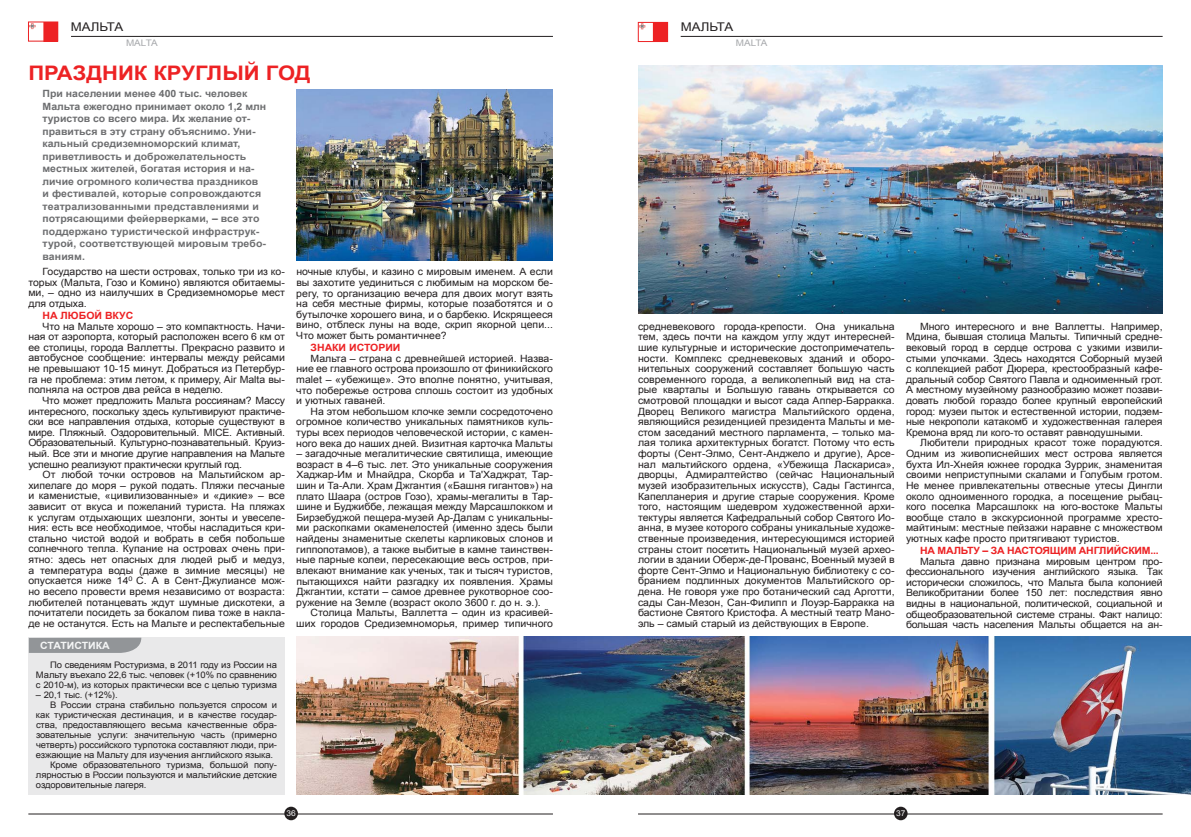
<style>
.page{position:relative;width:1191px;height:837px;background:#fff}
.page>*{position:absolute;margin:0;border:0;box-sizing:border-box;transform-origin:0 0}
.t1{font:700 20px "Arial";color:#ed2224;scale:1.1 1}
.t2{font:12px "Arial";color:#231f20;scale:1.1 1}
.t3{font:10px/10.6px "Arial";color:#231f20;text-align:justify;scale:1.05 1}
.t4{font:700 10px/12.5px "Arial";color:#6d6e70;scale:1.05 1}
.t5{font:700 10px "Arial";letter-spacing:-.02em;color:#ed2224;scale:1.05 1}
.t6{font:700 10px "Arial";color:#ed2224;scale:1.05 1}
.t7{font:700 10px "Arial";color:#f5f6f6;scale:1.05 1}
.t8{font:9px/10px "Arial";letter-spacing:-.01em;color:#231f20;text-align:justify;scale:1.05 1}
.t9{font:9px "Arial";letter-spacing:-.035em;color:#a7a9ac;scale:1.1 1}
.t10{font:8px "Arial";color:#f1f1f2;scale:1.05 1}
</style>
<div class="page">
<img style="left:640px;top:24px;width:25px;height:16px">
<div style="left:638px;top:22px;width:29px;height:20px;border:1px solid #ed2224"></div>
<img style="left:30px;top:24px;width:26px;height:15px">
<div style="left:28px;top:22px;width:30px;height:19px;border:1px solid #ed2224"></div>
<hr style="left:71px;top:36px;width:482px;height:1px;background:#231f20">
<hr style="left:28px;top:813px;width:525px;height:1px;background:#231f20">
<div style="left:284px;top:806px;width:14px;height:14px;background:#231f20;border-radius:50%"></div>
<hr style="left:638px;top:813px;width:524px;height:1px;background:#231f20">
<div style="left:894px;top:806px;width:13px;height:14px;background:#231f20;border-radius:50%"></div>
<hr style="left:680px;top:36px;width:482px;height:1px;background:#231f20">
<div style="left:28px;top:637px;width:257px;height:157px;background:#e9e9ea"></div>
<svg style="left:28px;top:637px;width:113px;height:15px;background:#999c9f"></svg>
<img style="left:638px;top:65px;width:524px;height:249px">
<img style="left:296px;top:90px;width:257px;height:170px">
<img style="left:296px;top:636px;width:895px;height:158px">
<p class="t2" style="left:71px;top:20px;width:49px">МАЛЬТА</p>
<p class="t9" style="left:126px;top:37px;width:30px">MALTA</p>
<h1 class="t1" style="left:28px;top:62px;width:258px">ПРАЗДНИК КРУГЛЫЙ ГОД</h1>
<p class="t4" style="left:43px;top:87px;width:214px">При населении менее 400 тыс. человек Мальта ежегодно принимает около 1,2 млн туристов со всего мира. Их желание от&shy;правиться в эту страну объяснимо. Уни&shy;кальный средиземноморский климат, приветливость и доброжелательность местных жителей, богатая история и на&shy;личие огромного количества праздников и фестивалей, которые сопровождаются театрализованными представлениями и потрясающими фейерверками, – все это поддержано туристической инфраструк&shy;турой, соответствующей мировым требо&shy;ваниям.</p>
<p class="t3" style="left:28px;top:266px;width:246px;text-indent:14px">Государство на шести островах, только три из ко&shy;торых (Мальта, Гозо и Комино) являются обитаемы&shy;ми, – одно из наилучших в Средиземноморье мест для отдыха.</p>
<p class="t6" style="left:43px;top:310px;width:88px">НА ЛЮБОЙ ВКУС</p>
<p class="t3" style="left:28px;top:321px;width:246px;text-indent:14px">Что на Мальте хорошо – это компактность. Начи&shy;ная от аэропорта, который расположен всего 6 км от ее столицы, города Валлетты. Прекрасно развито и автобусное сообщение: интервалы между рейсами не превышают 10-15 минут. Добраться из Петербур&shy;га не проблема: этим летом, к примеру, Air Malta вы&shy;полняла на остров два рейса в неделю.</p>
<p class="t3" style="left:28px;top:395px;width:246px;text-indent:14px">Что может предложить Мальта россиянам? Массу интересного, поскольку здесь культивируют практиче&shy;ски все направления отдыха, которые существуют в мире. Пляжный. Оздоровительный. MICE. Активный.<br>Образовательный. Культурно-познавательный. Круиз&shy;ный. Все эти и многие другие направления на Мальте успешно реализуют практически круглый год.</p>
<p class="t3" style="left:28px;top:469px;width:246px;text-indent:14px">От любой точки островов на Мальтийском ар&shy;хипелаге до моря – рукой подать. Пляжи песчаные и каменистые, «цивилизованные» и «дикие» – все зависит от вкуса и пожеланий туриста. На пляжах к услугам отдыхающих шезлонги, зонты и увеселе&shy;ния: есть все необходимое, чтобы насладиться кри&shy;стально чистой водой и вобрать в себя побольше солнечного тепла. Купание на островах очень при&shy;ятно: здесь нет опасных для людей рыб и медуз, а температура воды (даже в зимние месяцы) не опускается ниже 14<sup>0</sup> С. А в Сент-Джулиансе мож&shy;но весело провести время независимо от возраста: любителей потанцевать ждут шумные дискотеки, а почитатели посидеть за бокалом пива тоже в накла&shy;де не останутся. Есть на Мальте и респектабельные</p>
<p class="t7" style="left:40px;top:639px;width:68px">СТАТИСТИКА</p>
<p class="t8" style="left:36px;top:659px;width:231px;text-indent:14px">По сведениям Ростуризма, в 2011 году из России на Мальту въехало 22,6 тыс. человек (+10% по сравнению с 2010-м), из которых практически все с целью туризма</p>
<p class="t8" style="left:36px;top:689px;width:79px">– 20,1 тыс. (+12%).</p>
<p class="t8" style="left:50px;top:699px;width:217px">В России страна стабильно пользуется спросом и</p>
<p class="t8" style="left:36px;top:709px;width:231px">как туристическая дестинация, и в качестве государ-</p>
<p class="t8" style="left:36px;top:719px;width:231px">ства, предоставляющего весьма качественные обра-</p>
<p class="t8" style="left:36px;top:729px;width:231px">зовательные услуги: значительную часть (примерно</p>
<p class="t8" style="left:36px;top:739px;width:231px">четверть) российского турпотока составляют люди, при-</p>
<p class="t8" style="left:36px;top:749px;width:227px">езжающие на Мальту для изучения английского языка.</p>
<p class="t8" style="left:50px;top:759px;width:217px">Кроме образовательного туризма, большой попу-</p>
<p class="t8" style="left:36px;top:769px;width:231px">лярностью в России пользуются и мальтийские детские</p>
<p class="t8" style="left:36px;top:779px;width:107px">оздоровительные лагеря.</p>
<p class="t3" style="left:296px;top:266px;width:246px">ночные клубы, и казино с мировым именем. А если вы захотите уединиться с любимым на морском бе&shy;регу, то организацию вечера для двоих могут взять на себя местные фирмы, которые позаботятся и о бутылочке хорошего вина, и о барбекю. Искрящееся вино, отблеск луны на воде, скрип якорной цепи...<br>Что может быть романтичнее?</p>
<p class="t6" style="left:310px;top:342px;width:87px">ЗНАКИ ИСТОРИИ</p>
<p class="t3" style="left:296px;top:353px;width:246px;text-indent:14px">Мальта – страна с древнейшей историей. Назва&shy;ние ее главного острова произошло от финикийского malet – «убежище». Это вполне понятно, учитывая, что побережье острова сплошь состоит из удобных и уютных гаваней.</p>
<p class="t3" style="left:296px;top:406px;width:246px;text-indent:14px">На этом небольшом клочке земли сосредоточено огромное количество уникальных памятников куль&shy;туры всех периодов человеческой истории, с камен&shy;ного века до наших дней. Визитная карточка Мальты</p>
<p class="t3" style="left:296px;top:448px;width:246px">– загадочные мегалитические святилища, имеющие возраст в 4–6 тыс. лет. Это уникальные сооружения Хаджар-Им и Мнайдра, Скорба и Та'Хаджрат, Тар&shy;шин и Та-Али. Храм Джгантия («Башня гигантов») на плато Шаара (остров Гозо), храмы-мегалиты в Тар&shy;шине и Буджиббе, лежащая между Марсашлокком и Бирзебуджой пещера-музей Ар-Далам с уникальны&shy;ми раскопками окаменелостей (именно здесь были найдены знаменитые скелеты карликовых слонов и гиппопотамов), а также выбитые в камне таинствен&shy;ные парные колеи, пересекающие весь остров, при&shy;влекают внимание как ученых, так и тысяч туристов, пытающихся найти разгадку их появления. Храмы Джгантии, кстати – самое древнее рукотворное соо&shy;ружение на Земле (возраст около 3600 г. до н. э.).</p>
<p class="t3" style="left:296px;top:607px;width:246px;text-align:right">Столица Мальты, Валлетта – один из красивей&shy;ших городов Средиземноморья, пример типичного</p>
<p class="t2" style="left:680px;top:20px;width:49px">МАЛЬТА</p>
<p class="t9" style="left:736px;top:38px;width:30px">MALTA</p>
<p class="t3" style="left:638px;top:321px;width:246px">средневекового города-крепости. Она уникальна тем, здесь почти на каждом углу ждут интересней&shy;шие культурные и исторические достопримечатель&shy;ности. Комплекс средневековых зданий и оборо&shy;нительных сооружений составляет большую часть современного города, а великолепный вид на ста&shy;рые кварталы и Большую гавань открывается со смотровой площадки и высот сада Аппер-Барракка.<br>Дворец Великого магистра Мальтийского ордена, являющийся резиденцией президента Мальты и ме&shy;стом заседаний местного парламента, – только ма&shy;лая толика архитектурных богатст. Потому что есть форты (Сент-Элмо, Сент-Анджело и другие), Арсе&shy;нал мальтийского ордена, «Убежища Ласкариса», дворцы, Адмиралтейство (сейчас Национальный музей изобразительных искусств), Сады Гастингса, Капелланерия и другие старые сооружения. Кроме того, настоящим шедевром художественной архи&shy;тектуры является Кафедральный собор Святого Ио&shy;анна, в музее которого собраны уникальные художе&shy;ственные произведения, интересующимся историей страны стоит посетить Национальный музей архео&shy;логии в здании Оберж-де-Прованс, Военный музей в форте Сент-Элмо и Национальную библиотеку с со&shy;бранием подлинных документов Мальтийского ор&shy;дена. Не говоря уже про ботанический сад Арготти, сады Сан-Мезон, Сан-Филипп и Лоуэр-Барракка на бастионе Святого Кристофа. А местный театр Мано&shy;эль – самый старый из действующих в Европе.</p>
<p class="t3" style="left:906px;top:321px;width:246px;text-indent:14px">Много интересного и вне Валлетты. Например, Мдина, бывшая столица Мальты. Типичный средне&shy;вековый город в сердце острова с узкими извили&shy;стыми улочками. Здесь находятся Соборный музей с коллекцией работ Дюрера, крестообразный кафе&shy;дральный собор Святого Павла и одноименный грот.<br>А местному музейному разнообразию может позави&shy;довать любой гораздо более крупный европейский город: музеи пыток и естественной истории, подзем&shy;ные некрополи катакомб и художественная галерея Кремона вряд ли кого-то оставят равнодушными.</p>
<p class="t3" style="left:906px;top:437px;width:246px;text-indent:14px">Любители природных красот тоже порадуются.<br>Одним из живописнейших мест острова является бухта Ил-Хнейя южнее городка Зуррик, знаменитая своими неприступными скалами и Голубым гротом.<br>Не менее привлекательны отвесные утесы Дингли около одноименного городка, а посещение рыбац&shy;кого поселка Марсашлокк на юго-востоке Мальты вообще стало в экскурсионной программе хресто&shy;майтиным: местные пейзажи наравне с множеством уютных кафе просто притягивают туристов.</p>
<p class="t5" style="left:920px;top:544px;width:229px">НА МАЛЬТУ – ЗА НАСТОЯЩИМ АНГЛИЙСКИМ...</p>
<p class="t3" style="left:906px;top:555px;width:246px;text-indent:14px">Мальта давно признана мировым центром про&shy;фессионального изучения английского языка. Так исторически сложилось, что Мальта была колонией Великобритании более 150 лет: последствия явно видны в национальной, политической, социальной и общеобразовательной системе страны. Факт налицо: большая часть населения Мальты общается на ан-</p>
<p class="t10" style="left:286px;top:808px;width:10px">36</p>
<p class="t10" style="left:896px;top:808px;width:10px">37</p>
</div>
